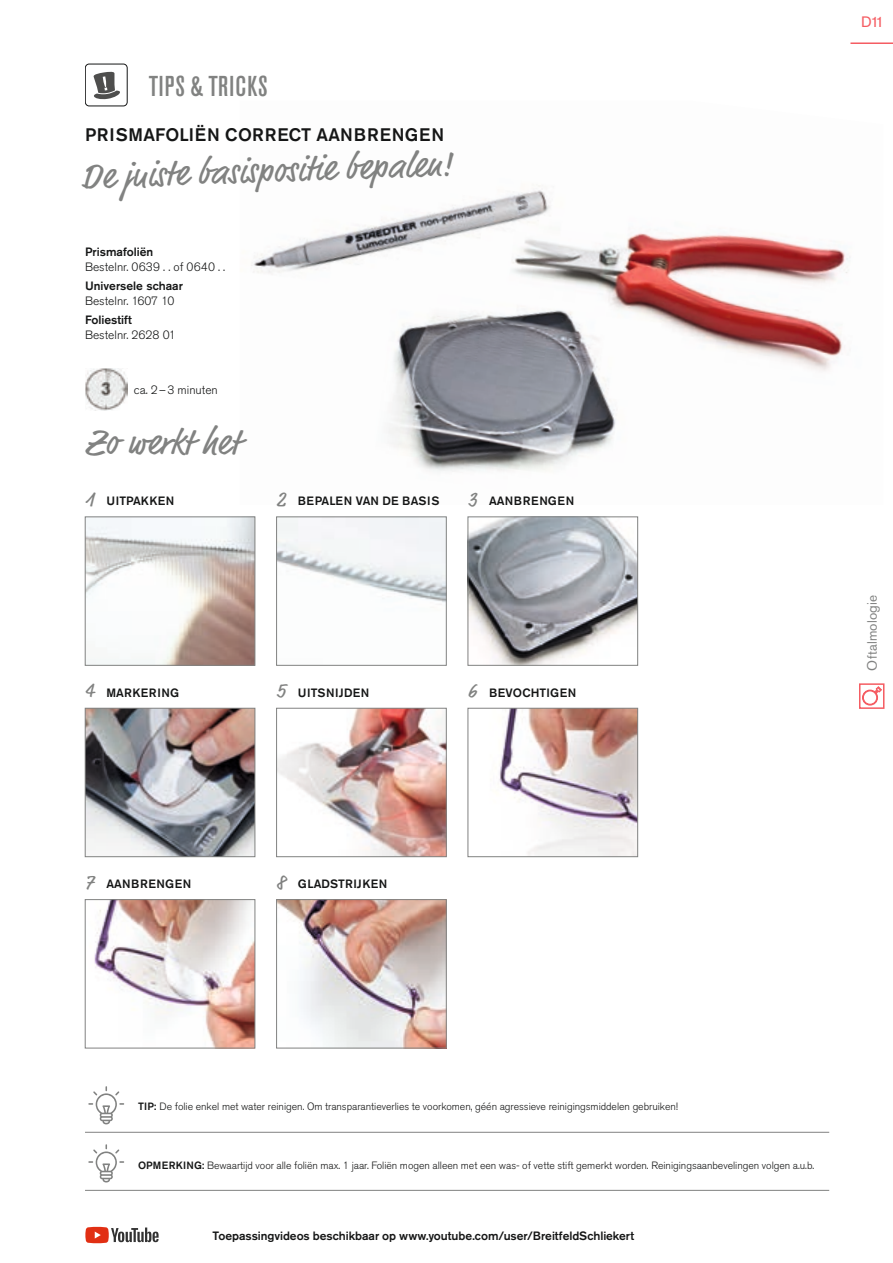
<style>
.page{position:relative;width:893px;height:1263px;background:#fff}
.page>*{position:absolute;margin:0;border:0;box-sizing:border-box;transform-origin:0 0}
.t1{font:36px "Market Pro";color:#818281}
.t2{font:500 condensed 28.5px "Akzidenz Grotesk Pro";letter-spacing:.04em;color:#818281}
.t3{font:500 18px "Akzidenz Grotesk Pro";letter-spacing:.01em;color:#151616}
.t4{font:15px "Akzidenz Grotesk Pro";color:#f55c62}
.t5{font:13.5px "Akzidenz Grotesk Pro";letter-spacing:.01em;color:#818281}
.t6{font:500 12px "Akzidenz Grotesk Pro";color:#151616}
.t7{font:300 12px "Akzidenz Grotesk Pro";color:#151616}
.t8{font:300 10.5px "Akzidenz Grotesk Pro";letter-spacing:-.005em;color:#151616}
.s1{font-family:"Market Pro";font-weight:400;font-size:21px;color:#818281}
.s2{font-weight:500}
</style>
<div class="page">
<img style="left:251px;top:185px;width:599px;height:287px">
<img style="left:85px;top:368px;width:43px;height:42px">
<img style="left:87px;top:519px;width:166px;height:144px">
<div style="left:85px;top:517px;width:170px;height:148px;border:1px solid #818281"></div>
<img style="left:278px;top:519px;width:166px;height:86px">
<img style="left:470px;top:519px;width:166px;height:144px">
<div style="left:468px;top:517px;width:170px;height:148px;border:1px solid #818281"></div>
<img style="left:278px;top:710px;width:166px;height:145px">
<div style="left:276px;top:708px;width:170px;height:149px;border:1px solid #818281"></div>
<img style="left:499px;top:710px;width:137px;height:145px">
<div style="left:468px;top:708px;width:170px;height:149px;border:1px solid #818281"></div>
<svg style="left:88px;top:1086px;width:36px;height:38px"></svg>
<div style="left:85px;top:64px;width:42px;height:42px;border:1px solid #151616;border-radius:4px"></div>
<svg style="left:93px;top:71px;width:27px;height:29px"></svg>
<svg style="left:85px;top:1227px;width:74px;height:16px"></svg>
<img style="left:87px;top:710px;width:166px;height:145px">
<div style="left:85px;top:708px;width:170px;height:149px;border:1px solid #818281"></div>
<img style="left:94px;top:901px;width:159px;height:145px">
<div style="left:85px;top:899px;width:170px;height:149px;border:1px solid #818281"></div>
<img style="left:278px;top:901px;width:166px;height:145px">
<div style="left:276px;top:899px;width:170px;height:149px;border:1px solid #818281"></div>
<svg style="left:88px;top:1144px;width:36px;height:38px"></svg>
<hr style="left:85px;top:1132px;width:744px;height:1px;background:#818281">
<hr style="left:85px;top:1190px;width:744px;height:1px;background:#818281">
<svg style="left:850px;top:42px;width:43px;height:667px"></svg>
<h2 class="t2" style="left:149px;top:67px;width:120px">TIPS &amp; TRICKS</h2>
<h3 class="t3" style="left:85px;top:123px;width:361px">PRISMAFOLIËN CORRECT AANBRENGEN</h3>
<h1 class="t1" style="left:81px;top:152px;width:373px;rotate:-2deg">De juiste basispositie bepalen!</h1>
<p class="t6" style="left:85px;top:244px;width:70px">Prismafoliën</p>
<p class="t7" style="left:85px;top:259px;width:142px">Bestelnr. 0639 . . of 0640 . .</p>
<p class="t6" style="left:85px;top:278px;width:99px">Universele schaar</p>
<p class="t7" style="left:85px;top:293px;width:91px">Bestelnr. 1607 10</p>
<p class="t6" style="left:85px;top:312px;width:48px">Foliestift</p>
<p class="t7" style="left:85px;top:327px;width:92px">Bestelnr. 2628 01</p>
<p class="t7" style="left:134px;top:382px;width:85px">ca. 2 – 3 minuten</p>
<h1 class="t1" style="left:85px;top:418px;width:156px">Zo werkt het</h1>
<p class="t6" style="left:85px;top:493px;width:91px"><span class="s1">1</span> UITPAKKEN</p>
<p class="t6" style="left:276px;top:493px;width:164px"><span class="s1">2</span> BEPALEN VAN DE BASIS</p>
<p class="t6" style="left:468px;top:493px;width:108px"><span class="s1">3</span> AANBRENGEN</p>
<p class="t6" style="left:85px;top:684px;width:96px"><span class="s1">4</span> MARKERING</p>
<p class="t6" style="left:276px;top:684px;width:94px"><span class="s1">5</span> UITSNIJDEN</p>
<p class="t6" style="left:468px;top:684px;width:110px"><span class="s1">6</span> BEVOCHTIGEN</p>
<p class="t6" style="left:85px;top:876px;width:108px"><span class="s1">7</span> AANBRENGEN</p>
<p class="t6" style="left:276px;top:876px;width:112px"><span class="s1">8</span> GLADSTRIJKEN</p>
<h3 class="t4" style="left:861px;top:12px;width:23px">D11</h3>
<p class="t5" style="left:863px;top:670px;width:77px;rotate:-90deg">Oftalmologie</p>
<p class="t8" style="left:138px;top:1099px;width:541px"><span class="s2">TIP:</span> De folie enkel met water reinigen. Om transparantieverlies te voorkomen, géén agressieve reinigingsmiddelen gebruiken!</p>
<p class="t8" style="left:138px;top:1158px;width:677px"><span class="s2">OPMERKING:</span> Bewaartijd voor alle foliën max. 1 jaar. Foliën mogen alleen met een was- of vette stift gemerkt worden. Reinigingsaanbevelingen volgen a.u.b.</p>
<p class="t6" style="left:213px;top:1228px;width:423px">Toepassingvideos beschikbaar op www.youtube.com/user/BreitfeldSchliekert</p>
</div>
